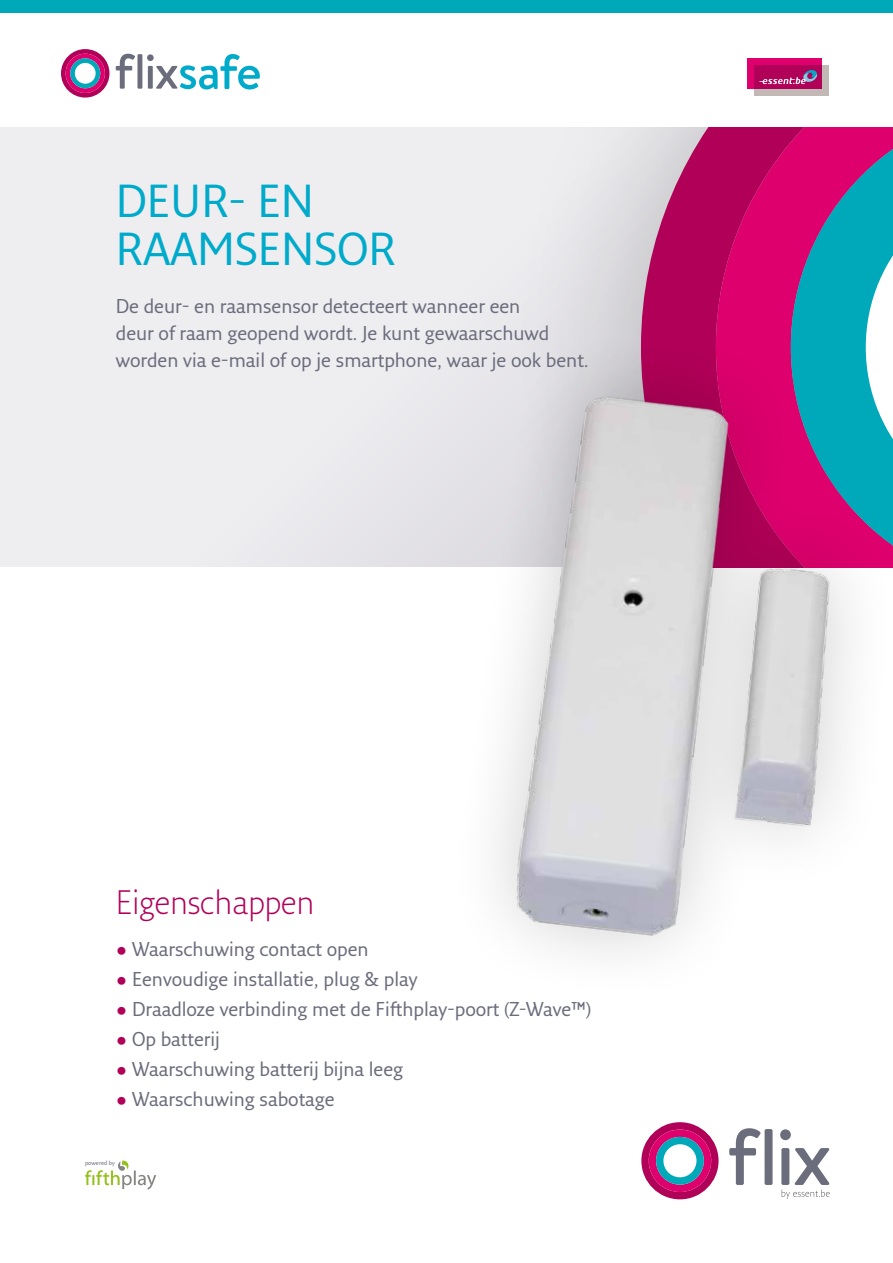
<style>
.page{position:relative;width:893px;height:1263px;background:#fff}
.page>*{position:absolute;margin:0;border:0;box-sizing:border-box;transform-origin:0 0}
.t1{font:45px/48px "Fresco Sans Std";color:#00aaca}
.t2{font:300 33px "Fresco Sans Std";color:#b10058}
.t3{font:19.5px/27px "Fresco Sans Std";letter-spacing:-.005em;color:#6b6c7c}
.t4{font:6px "Fresco Sans Std";color:#6b6c7c}
.s1{color:#b10058}
</style>
<div class="page">
<div style="left:0;top:128px;width:893px;height:439px;background:#eeedf0"></div>
<div style="left:501px;top:128px;width:392px;height:439px;background:#000;opacity:.2"></div>
<svg style="left:641px;top:128px;width:75px;height:184px;background:#be4b85"></svg>
<svg style="left:716px;top:128px;width:75px;height:184px;background:#c90064"></svg>
<svg style="left:791px;top:128px;width:102px;height:184px;background:#6a629a"></svg>
<img style="left:368px;top:312px;width:525px;height:642px">
<svg style="left:116px;top:54px;width:19px;height:35px"></svg>
<div style="left:137px;top:54px;width:5px;height:35px;background:#6b6c7c"></div>
<svg style="left:147px;top:54px;width:113px;height:36px"></svg>
<svg style="left:61px;top:49px;width:48px;height:49px"></svg>
<div style="left:0;top:0;width:893px;height:13px;background:#00a9b9"></div>
<svg style="left:641px;top:1122px;width:77px;height:77px"></svg>
<svg style="left:729px;top:1128px;width:32px;height:57px"></svg>
<div style="left:765px;top:1129px;width:8px;height:56px;background:#6b6c7c;border-radius:2px"></div>
<svg style="left:780px;top:1129px;width:50px;height:70px"></svg>
<div style="left:754px;top:65px;width:75px;height:30px;background:#c2b8b6"></div>
<div style="left:747px;top:58px;width:75px;height:31px;background:#dd006d"></div>
<div style="left:754px;top:65px;width:68px;height:24px;background:#b10058"></div>
<svg style="left:759px;top:70px;width:59px;height:14px"></svg>
<svg style="left:85px;top:1160px;width:71px;height:29px"></svg>
<h1 class="t1" style="left:116px;top:176px;width:282px">DEUR- EN<br>RAAMSENSOR</h1>
<p class="t3" style="left:116px;top:292px;width:475px">De deur- en raamsensor detecteert wanneer een<br>deur of raam geopend wordt. Je kunt gewaarschuwd worden via e-mail of op je smartphone, waar je ook bent.</p>
<h2 class="t2" style="left:116px;top:882px;width:200px">Eigenschappen</h2>
<p class="t3" style="left:116px;top:935px;width:254px"><span class="s1">•</span> Waarschuwing contact open</p>
<p class="t3" style="left:116px;top:965px;width:303px"><span class="s1">•</span> Eenvoudige installatie, plug &amp; play</p>
<p class="t3" style="left:116px;top:995px;width:477px"><span class="s1">•</span> Draadloze verbinding met de Fifthplay-poort (Z-Wave™)</p>
<p class="t3" style="left:116px;top:1025px;width:106px"><span class="s1">•</span> Op batterij</p>
<p class="t3" style="left:116px;top:1055px;width:289px"><span class="s1">•</span> Waarschuwing batterij bijna leeg</p>
<p class="t3" style="left:116px;top:1085px;width:220px"><span class="s1">•</span> Waarschuwing sabotage</p>
<p class="t4" style="left:85px;top:1159px;width:31px">powered by</p>
</div>
